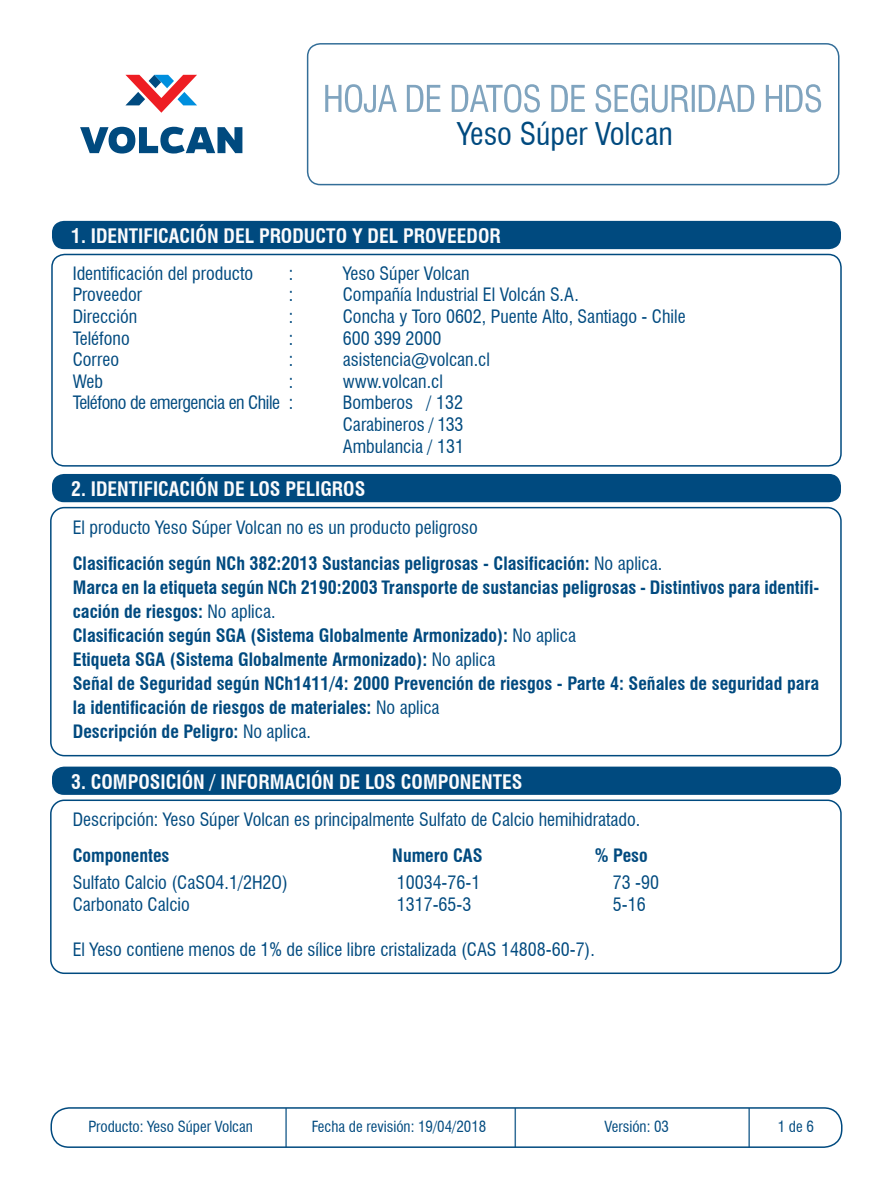
<style>
.page{position:relative;width:893px;height:1191px;background:#fff}
.page>*{position:absolute;margin:0;border:0;box-sizing:border-box;transform-origin:0 0}
.t1{font:condensed 30.6px "Swiss 721 BT";color:#004a7f}
.t2{font:700 condensed 19.5px "Swiss 721 BT";color:#fbfbfc}
.t3{font:700 condensed 18px/24px "Swiss 721 BT";color:#004a7f}
.t4{font:condensed 18px/21.6px "Swiss 721 BT";color:#004a7f;text-align:justify}
.t5{font:condensed 18px "Swiss 721 BT";letter-spacing:-.025em;color:#004a7f}
.t6{font:condensed 15px "Swiss 721 BT";color:#004a7f}
.s1{font-weight:400}
</style>
<div class="page">
<div style="left:50px;top:507px;width:792px;height:249px;border:2px solid #004a7f;border-radius:14px"></div>
<div style="left:50px;top:1107px;width:792px;height:41px;border:2px solid #004a7f;border-radius:18px"></div>
<hr style="left:285px;top:1108px;width:2px;height:39px;background:#004a7f">
<hr style="left:514px;top:1108px;width:2px;height:39px;background:#004a7f">
<hr style="left:748px;top:1108px;width:2px;height:39px;background:#004a7f">
<div style="left:51px;top:254px;width:791px;height:212px;border:2px solid #004a7f;border-radius:13px"></div>
<div style="left:52px;top:221px;width:789px;height:28px;background:#004a7f;border-radius:12px"></div>
<div style="left:52px;top:474px;width:789px;height:28px;background:#004a7f;border-radius:12px"></div>
<div style="left:50px;top:799px;width:792px;height:175px;border:2px solid #004a7f;border-radius:14px"></div>
<div style="left:52px;top:766px;width:789px;height:29px;background:#004a7f;border-radius:12px"></div>
<div style="left:307px;top:43px;width:532px;height:142px;border:2px solid #004a7f;border-radius:13px"></div>
<svg style="left:325px;top:84px;width:496px;height:29px"></svg>
<svg style="left:125px;top:75px;width:72px;height:38px"></svg>
<svg style="left:80px;top:127px;width:162px;height:26px"></svg>
<h1 class="t1" style="left:457px;top:115px;width:217px">Yeso Súper Volcan</h1>
<p class="t2" style="left:71px;top:224px;width:431px">1. IDENTIFICACIÓN DEL PRODUCTO Y DEL PROVEEDOR</p>
<p class="t4" style="left:73px;top:262px;width:182px">Identificación del producto</p>
<p class="t4" style="left:289px;top:262px;width:6px">:</p>
<p class="t4" style="left:343px;top:262px;width:128px">Yeso Súper Volcan</p>
<p class="t4" style="left:73px;top:284px;width:71px">Proveedor</p>
<p class="t4" style="left:289px;top:284px;width:6px">:</p>
<p class="t4" style="left:343px;top:284px;width:238px">Compañía Industrial El Volcán S.A.</p>
<p class="t4" style="left:73px;top:306px;width:66px">Dirección</p>
<p class="t4" style="left:289px;top:306px;width:6px">:</p>
<p class="t4" style="left:343px;top:306px;width:344px">Concha y Toro 0602, Puente Alto, Santiago - Chile</p>
<p class="t4" style="left:73px;top:327px;width:58px">Teléfono</p>
<p class="t4" style="left:289px;top:327px;width:6px">:</p>
<p class="t4" style="left:343px;top:327px;width:100px">600 399 2000</p>
<p class="t4" style="left:73px;top:349px;width:48px">Correo</p>
<p class="t4" style="left:289px;top:349px;width:6px">:</p>
<p class="t4" style="left:343px;top:349px;width:149px">asistencia@volcan.cl</p>
<p class="t4" style="left:73px;top:370px;width:32px">Web</p>
<p class="t4" style="left:289px;top:370px;width:6px">:</p>
<p class="t4" style="left:343px;top:370px;width:102px">www.volcan.cl</p>
<p class="t5" style="left:73px;top:392px;width:222px">Teléfono de emergencia en Chile :</p>
<p class="t4" style="left:343px;top:392px;width:123px">Bomberos / 132<br>Carabineros / 133<br>Ambulancia / 131</p>
<p class="t2" style="left:71px;top:477px;width:296px">2. IDENTIFICACIÓN DE LOS PELIGROS</p>
<p class="t3" style="left:73px;top:509px;width:591px;line-height:36.6px"><span class="s1">El producto Yeso Súper Volcan no es un producto peligroso<br></span>Clasificación según NCh 382:2013 Sustancias peligrosas - Clasificación: <span class="s1">No aplica.</span></p>
<p class="t3" style="left:73px;top:575px;width:748px">Marca en la etiqueta según NCh 2190:2003 Transporte de sustancias peligrosas - Distintivos para identifi&shy;cación de riesgos: <span class="s1">No aplica.<br></span>Clasificación según SGA (Sistema Globalmente Armonizado): <span class="s1">No aplica<br></span>Etiqueta SGA (Sistema Globalmente Armonizado): <span class="s1">No aplica<br></span>Señal de Seguridad según NCh1411/4: 2000 Prevención de riesgos - Parte 4: Señales de seguridad para la identificación de riesgos de materiales: <span class="s1">No aplica<br></span>Descripción de Peligro: <span class="s1">No aplica.</span></p>
<p class="t2" style="left:71px;top:770px;width:453px">3. COMPOSICIÓN / INFORMACIÓN DE LOS COMPONENTES</p>
<p class="t4" style="left:73px;top:809px;width:569px">Descripción: Yeso Súper Volcan es principalmente Sulfato de Calcio hemihidratado.</p>
<p class="t3" style="left:73px;top:843px;width:98px">Componentes</p>
<p class="t3" style="left:392px;top:843px;width:92px">Numero CAS</p>
<p class="t3" style="left:595px;top:843px;width:54px">% Peso</p>
<p class="t4" style="left:73px;top:871px;width:217px">Sulfato Calcio (CaSO4.1/2H2O)</p>
<p class="t4" style="left:397px;top:871px;width:85px">10034-76-1</p>
<p class="t4" style="left:613px;top:871px;width:48px">73 -90</p>
<p class="t4" style="left:73px;top:893px;width:119px">Carbonato Calcio</p>
<p class="t4" style="left:397px;top:893px;width:76px">1317-65-3</p>
<p class="t4" style="left:613px;top:893px;width:34px">5-16</p>
<p class="t4" style="left:73px;top:938px;width:524px">El Yeso contiene menos de 1% de sílice libre cristalizada (CAS 14808-60-7).</p>
<p class="t6" style="left:88px;top:1118px;width:166px">Producto: Yeso Súper Volcan</p>
<p class="t6" style="left:312px;top:1118px;width:176px">Fecha de revisión: 19/04/2018</p>
<p class="t6" style="left:604px;top:1118px;width:66px">Versión: 03</p>
<p class="t6" style="left:778px;top:1118px;width:38px">1 de 6</p>
</div>
